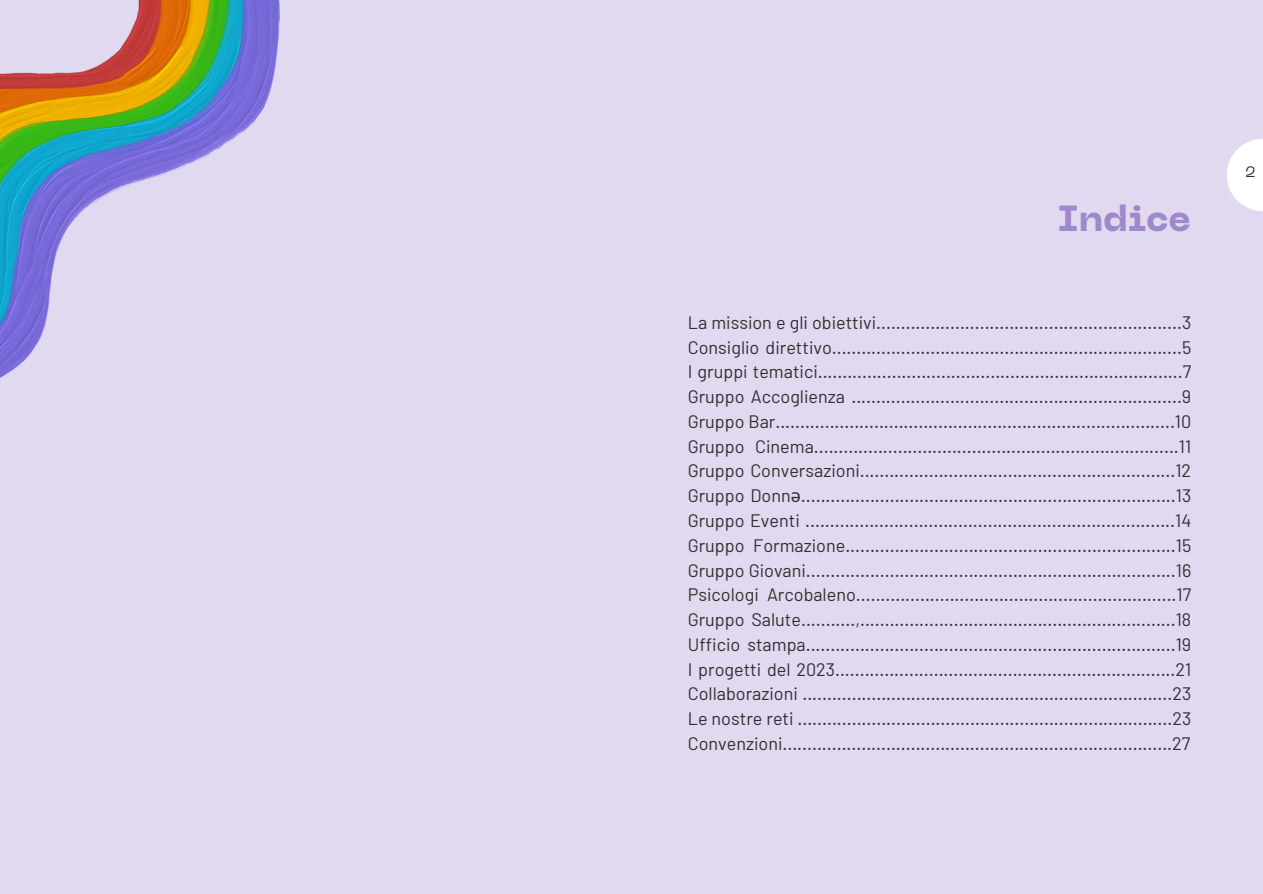
<style>
.page{position:relative;width:1263px;height:894px;background:#fff}
.page>*{position:absolute;margin:0;border:0;box-sizing:border-box;transform-origin:0 0}
.t1{font:800 36px "PP Neue Machina";color:#9f89cb}
.t2{font:18px/24.8px "Barlow";color:#303030;text-align:justify}
.t3{font:15px "PP Neue Machina";color:#303030}
.s1{font-family:"Noto Sans"}
</style>
<div class="page">
<div style="left:0;top:0;width:1263px;height:893px;background:#e0d9ef"></div>
<img style="left:0;top:0;width:280px;height:378px">
<svg style="left:1227px;top:139px;width:36px;height:72px;fill:#fff"></svg>
<h1 class="t1" style="left:1058px;top:205px;width:135px">Indice</h1>
<p class="t2" style="left:688px;top:309px;width:505px">La mission e gli obiettivi..............................................................3<br>Consiglio direttivo.......................................................................5<br>I gruppi tematici..........................................................................7<br>Gruppo Accoglienza ...................................................................9<br>Gruppo Bar.................................................................................10<br>Gruppo Cinema..........................................................................11<br>Gruppo Conversazioni................................................................12<br>Gruppo Donn<span class="s1">ә</span>............................................................................13<br>Gruppo Eventi ...........................................................................14<br>Gruppo Formazione...................................................................15<br>Gruppo Giovani...........................................................................16<br>Psicologi Arcobaleno.................................................................17<br>Gruppo Salute...........,................................................................18<br>Ufficio stampa...........................................................................19<br>I progetti del 2023.....................................................................21<br>Collaborazioni ...........................................................................23<br>Le nostre reti ............................................................................23<br>Convenzioni...............................................................................27</p>
<p class="t3" style="left:1245px;top:166px;width:12px">2</p>
</div>
